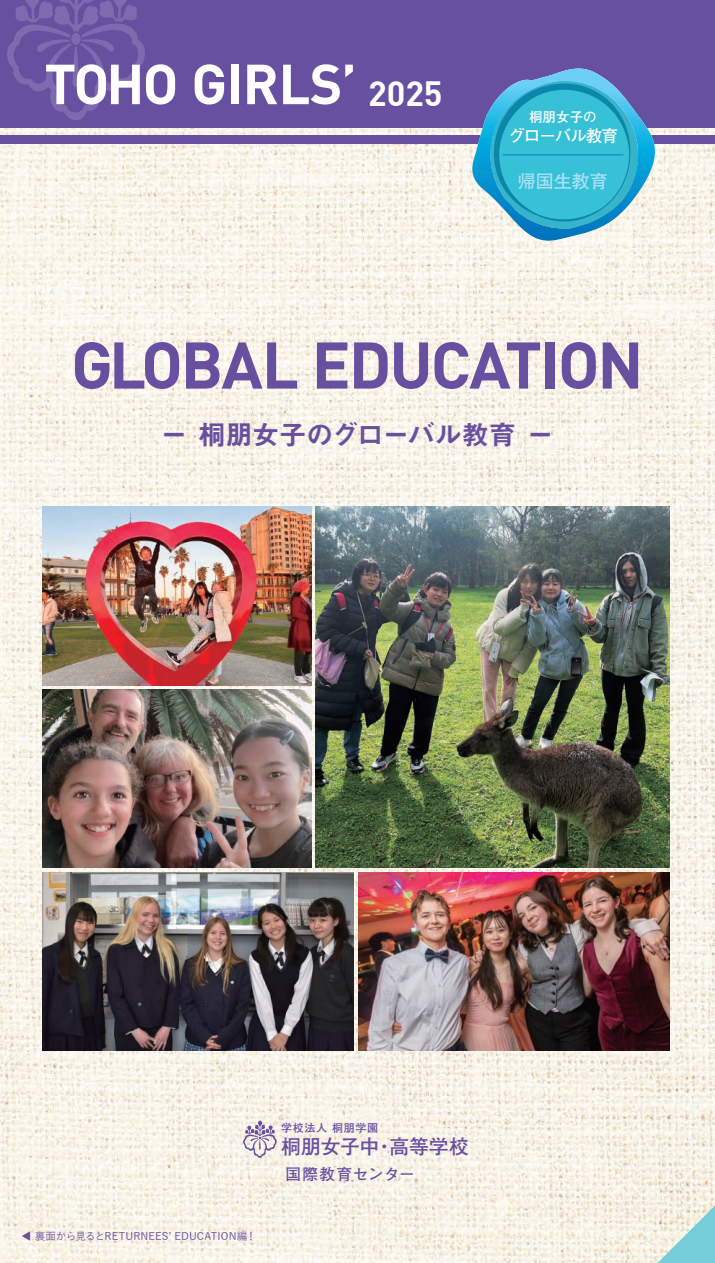
<style>
.page{position:relative;width:715px;height:1263px;background:#fff}
.page>*{position:absolute;margin:0;border:0;box-sizing:border-box;transform-origin:0 0}
.t1{font:64.8px "DIN Bold";letter-spacing:-.03em;color:#6850a1}
.t2{font:55.5px "DIN Bold";letter-spacing:-.015em;color:#fff}
.t3{font:27.3px "Midashi Go Pro MB31";letter-spacing:-.015em;color:#6850a1}
.t4{font:700 19.95px "Futo Go B101 Pro";letter-spacing:-.01em;color:#6850a1}
.t5{font:700 18px "Futo Go B101 Pro";color:#aae0f9}
.t6{font:700 16.5px "Futo Go B101 Pro";letter-spacing:-.06em;color:#fff}
.t7{font:700 15.6px "Futo Go B101 Pro";letter-spacing:.05em;color:#6850a1}
.t8{font:700 13.5px "Futo Go B101 Pro";color:#fff}
.t9{font:700 10.95px "Futo Go B101 Pro";letter-spacing:.06em;color:#6850a1}
.t10{font:500 10.5px "Yu Go";letter-spacing:.015em;color:#6850a1}
.s1{font-size:34.35px}
</style>
<div class="page">
<img style="left:0;top:127px;width:714px;height:1136px">
<div style="left:0;top:0;width:714px;height:127px;background:#6850a1"></div>
<div style="left:0;top:135px;width:714px;height:8px;background:#6850a1"></div>
<svg style="left:243px;top:1120px;width:34px;height:38px"></svg>
<svg style="left:644px;top:1193px;width:70px;height:70px;background:#cae3de"></svg>
<svg style="left:7px;top:0;width:138px;height:120px"></svg>
<svg style="left:472px;top:68px;width:193px;height:174px"></svg>
<hr style="left:503px;top:154px;width:119px;height:2px;background:#1694d3">
<img style="left:43px;top:507px;width:268px;height:178px">
<img style="left:43px;top:689px;width:268px;height:179px">
<img style="left:315px;top:507px;width:354px;height:361px">
<img style="left:43px;top:872px;width:311px;height:179px">
<img style="left:358px;top:872px;width:311px;height:179px">
<h2 class="t2" style="left:44px;top:48px;width:399px">TOHO GIRLS’ <span class="s1">2025</span></h2>
<p class="t8" style="left:529px;top:106px;width:69px">桐朋女子の</p>
<h3 class="t6" style="left:508px;top:123px;width:111px">グローバル教育</h3>
<h3 class="t5" style="left:517px;top:166px;width:91px">帰国生教育</h3>
<h1 class="t1" style="left:71px;top:323px;width:573px">GLOBAL EDUCATION</h1>
<h3 class="t3" style="left:160px;top:413px;width:395px">ー 桐朋女子のグローバル教育 ー</h3>
<p class="t9" style="left:281px;top:1119px;width:98px">学校法人 桐朋学園</p>
<h3 class="t4" style="left:281px;top:1130px;width:189px">桐朋女子中・高等学校</h3>
<p class="t10" style="left:21px;top:1226px;width:236px">◀ 裏面から見るとRETURNEESʼ EDUCATION編！</p>
<h3 class="t7" style="left:285px;top:1162px;width:131px">国際教育センター</h3>
</div>
